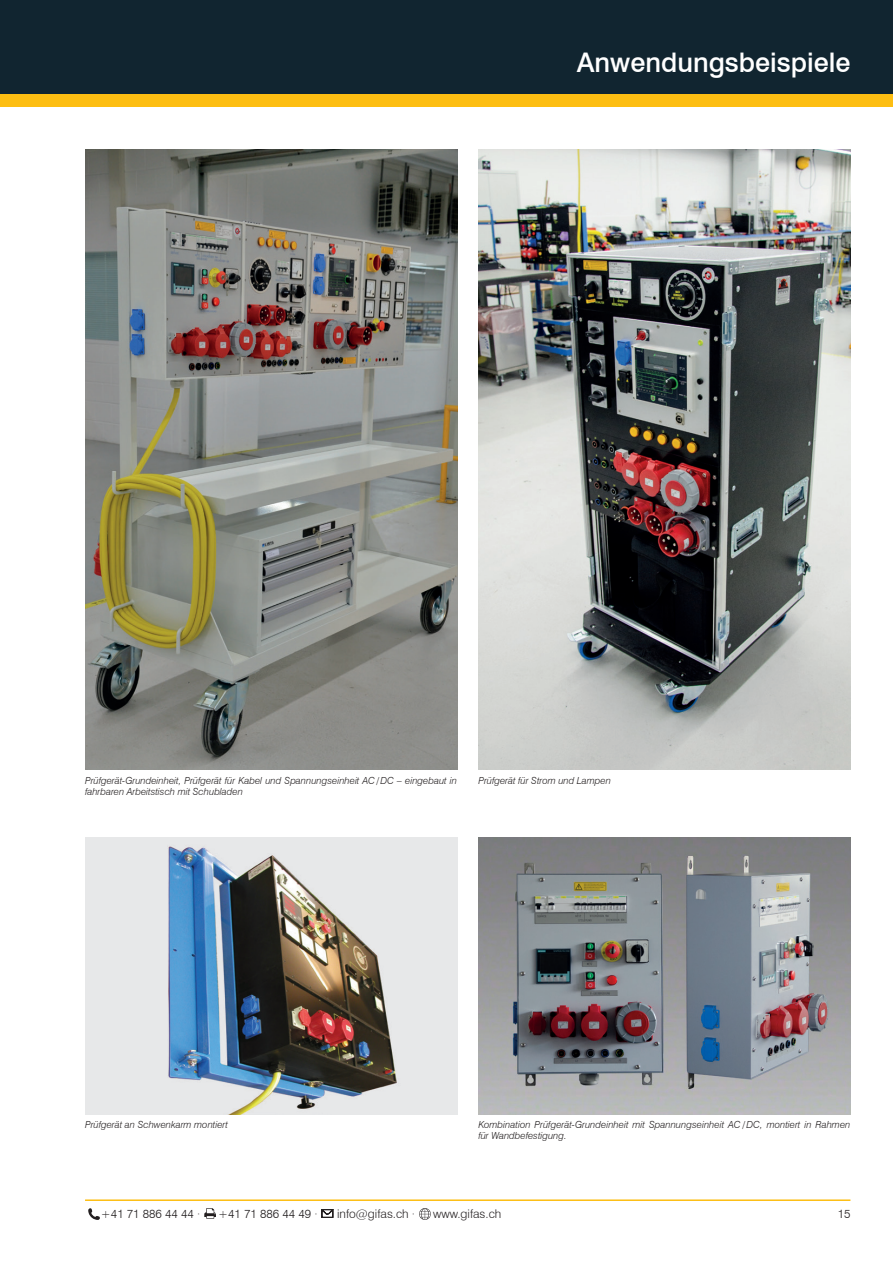
<style>
.page{position:relative;width:893px;height:1263px;background:#fff}
.page>*{position:absolute;margin:0;border:0;box-sizing:border-box;transform-origin:0 0}
.t1{font:500 27px "Swiss 721 BT";color:#fff}
.t2{font:300 12px "Swiss 721 BT";color:#231f20}
.t3{font:italic 300 9.75px/11.7px "Swiss 721 BT";color:#231f20}
</style>
<div class="page">
<div style="left:0;top:64px;width:893px;height:42px;background:#fdbe12"></div>
<div style="left:0;top:0;width:893px;height:94px;background:#112530"></div>
<hr style="left:85px;top:1199px;width:765px;height:2px;background:#fdbe12">
<svg style="left:88px;top:1208px;width:12px;height:12px"></svg>
<svg style="left:204px;top:1208px;width:12px;height:11px"></svg>
<svg style="left:322px;top:1209px;width:11px;height:9px"></svg>
<svg style="left:419px;top:1208px;width:12px;height:12px"></svg>
<img style="left:85px;top:149px;width:372px;height:621px">
<img style="left:85px;top:838px;width:372px;height:276px">
<img style="left:478px;top:149px;width:372px;height:621px">
<img style="left:478px;top:838px;width:372px;height:276px">
<h1 class="t1" style="left:577px;top:46px;width:275px">Anwendungsbeispiele</h1>
<p class="t3" style="left:85px;top:774px;width:374px">Prüfgerät-Grundeinheit, Prüfgerät für Kabel und Spannungseinheit AC/DC – eingebaut in fahrbaren Arbeitstisch mit Schubladen</p>
<p class="t3" style="left:478px;top:774px;width:134px">Prüfgerät für Strom und Lampen</p>
<p class="t3" style="left:85px;top:1118px;width:144px">Prüfgerät an Schwenkarm montiert</p>
<p class="t3" style="left:478px;top:1118px;width:374px">Kombination Prüfgerät-Grundeinheit mit Spannungseinheit AC /DC, montiert in Rahmen für Wandbefestigung.</p>
<p class="t2" style="left:101px;top:1206px;width:101px">+41 71 886 44 44 ·</p>
<p class="t2" style="left:218px;top:1206px;width:101px">+41 71 886 44 49 ·</p>
<p class="t2" style="left:337px;top:1206px;width:80px">info@gifas.ch ·</p>
<p class="t2" style="left:433px;top:1206px;width:70px">www.gifas.ch</p>
<p class="t2" style="left:838px;top:1206px;width:14px">15</p>
</div>
